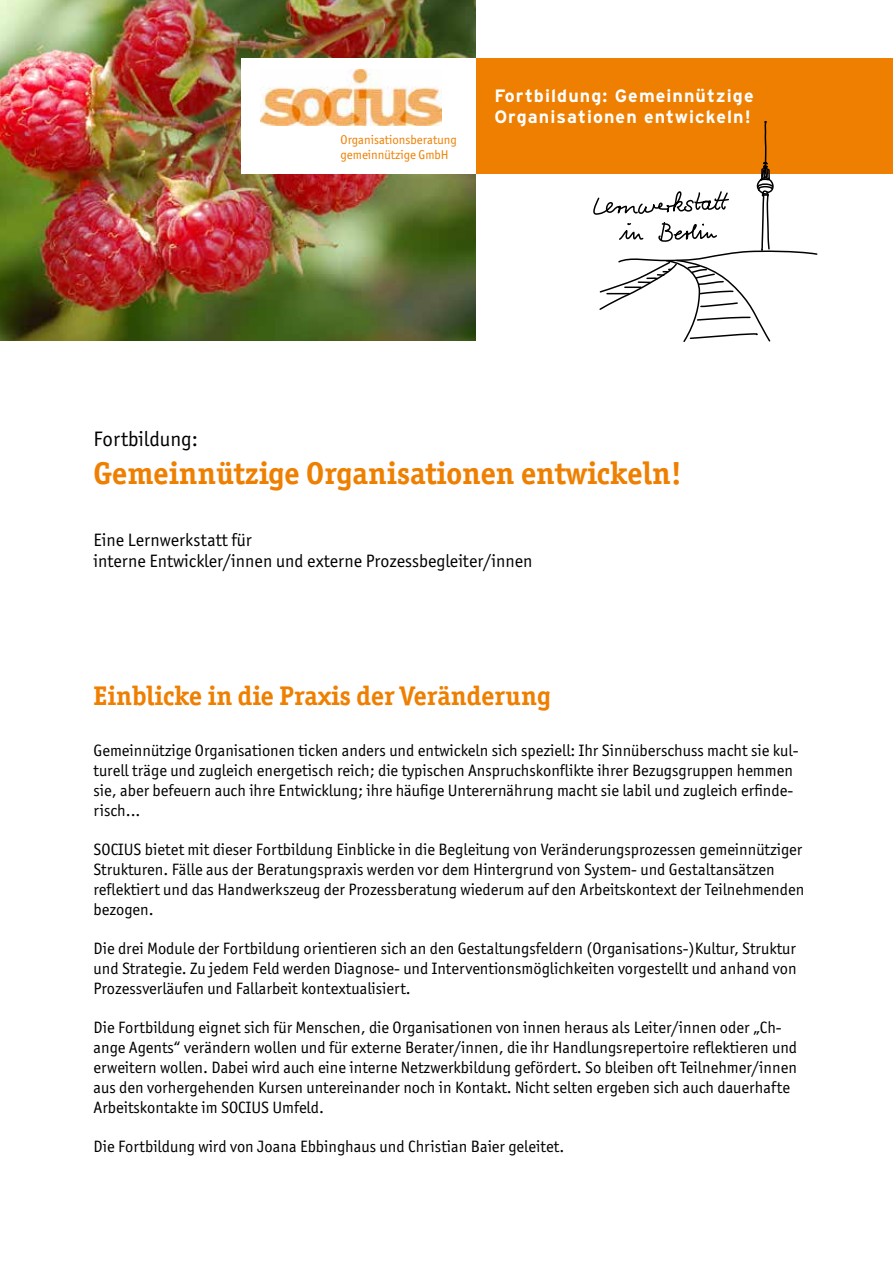
<style>
.page{position:relative;width:893px;height:1263px;background:#fff}
.page>*{position:absolute;margin:0;border:0;box-sizing:border-box;transform-origin:0 0}
.t1{font:700 31.5px "Officina Ser ITC Std";color:#ee7f00}
.t2{font:700 27px "Officina Ser ITC Std";color:#ee7f00}
.t3{font:21px "Officina Sans ITC Std";color:#000}
.t4{font:18px/21.6px "Officina Sans ITC Std";color:#000}
.t5{font:700 17.85px/21.5px "Interstate";letter-spacing:.06em;color:#fff}
.t6{font:16.5px/19.8px "Officina Sans ITC Std";color:#000}
.t7{font:12.75px/15.3px "Officina Sans ITC Std";color:#ee7f00}
</style>
<div class="page">
<img style="left:0;top:0;width:475px;height:340px">
<div style="left:475px;top:58px;width:418px;height:116px;background:#ee7f00"></div>
<div style="left:241px;top:59px;width:234px;height:115px;background:#fff"></div>
<img style="left:260px;top:70px;width:181px;height:55px">
<svg style="left:593px;top:121px;width:225px;height:221px"></svg>
<p class="t7" style="left:341px;top:132px;width:118px">Organisationsberatung gemeinnützige GmbH</p>
<p class="t5" style="left:494px;top:85px;width:261px">Fortbildung: Gemeinnützige<br>Organisationen entwickeln!</p>
<p class="t3" style="left:94px;top:427px;width:106px">Fortbildung:</p>
<h1 class="t1" style="left:94px;top:454px;width:590px">Gemeinnützige Organisationen entwickeln!</h1>
<p class="t4" style="left:94px;top:529px;width:440px">Eine Lernwerkstatt für<br>interne Entwickler/innen und externe Prozessbegleiter/innen</p>
<h2 class="t2" style="left:94px;top:680px;width:459px">Einblicke in die Praxis der Veränderung</h2>
<p class="t6" style="left:94px;top:741px;width:706px">Gemeinnützige Organisationen ticken anders und entwickeln sich speziell: Ihr Sinnüberschuss macht sie kul&shy;turell träge und zugleich energetisch reich; die typischen Anspruchskonflikte ihrer Bezugsgruppen hemmen sie, aber befeuern auch ihre Entwicklung; ihre häufige Unterernährung macht sie labil und zugleich erfinde&shy;risch...</p>
<p class="t6" style="left:94px;top:840px;width:712px">SOCIUS bietet mit dieser Fortbildung Einblicke in die Begleitung von Veränderungsprozessen gemeinnütziger Strukturen. Fälle aus der Beratungspraxis werden vor dem Hintergrund von System- und Gestaltansätzen reflektiert und das Handwerkszeug der Prozessberatung wiederum auf den Arbeitskontext der Teilnehmenden bezogen.</p>
<p class="t6" style="left:94px;top:939px;width:705px;text-align:justify">Die drei Module der Fortbildung orientieren sich an den Gestaltungsfeldern (Organisations-)Kultur, Struktur und Strategie. Zu jedem Feld werden Diagnose- und Interventionsmöglichkeiten vorgestellt und anhand von Prozessverläufen und Fallarbeit kontextualisiert.</p>
<p class="t6" style="left:94px;top:1018px;width:705px">Die Fortbildung eignet sich für Menschen, die Organisationen von innen heraus als Leiter/innen oder „Ch&shy;ange Agents“ verändern wollen und für externe Berater/innen, die ihr Handlungsrepertoire reflektieren und erweitern wollen. Dabei wird auch eine interne Netzwerkbildung gefördert. So bleiben oft Teilnehmer/innen aus den vorhergehenden Kursen untereinander noch in Kontakt. Nicht selten ergeben sich auch dauerhafte Arbeitskontakte im SOCIUS Umfeld.</p>
<p class="t6" style="left:94px;top:1137px;width:472px">Die Fortbildung wird von Joana Ebbinghaus und Christian Baier geleitet.</p>
</div>
